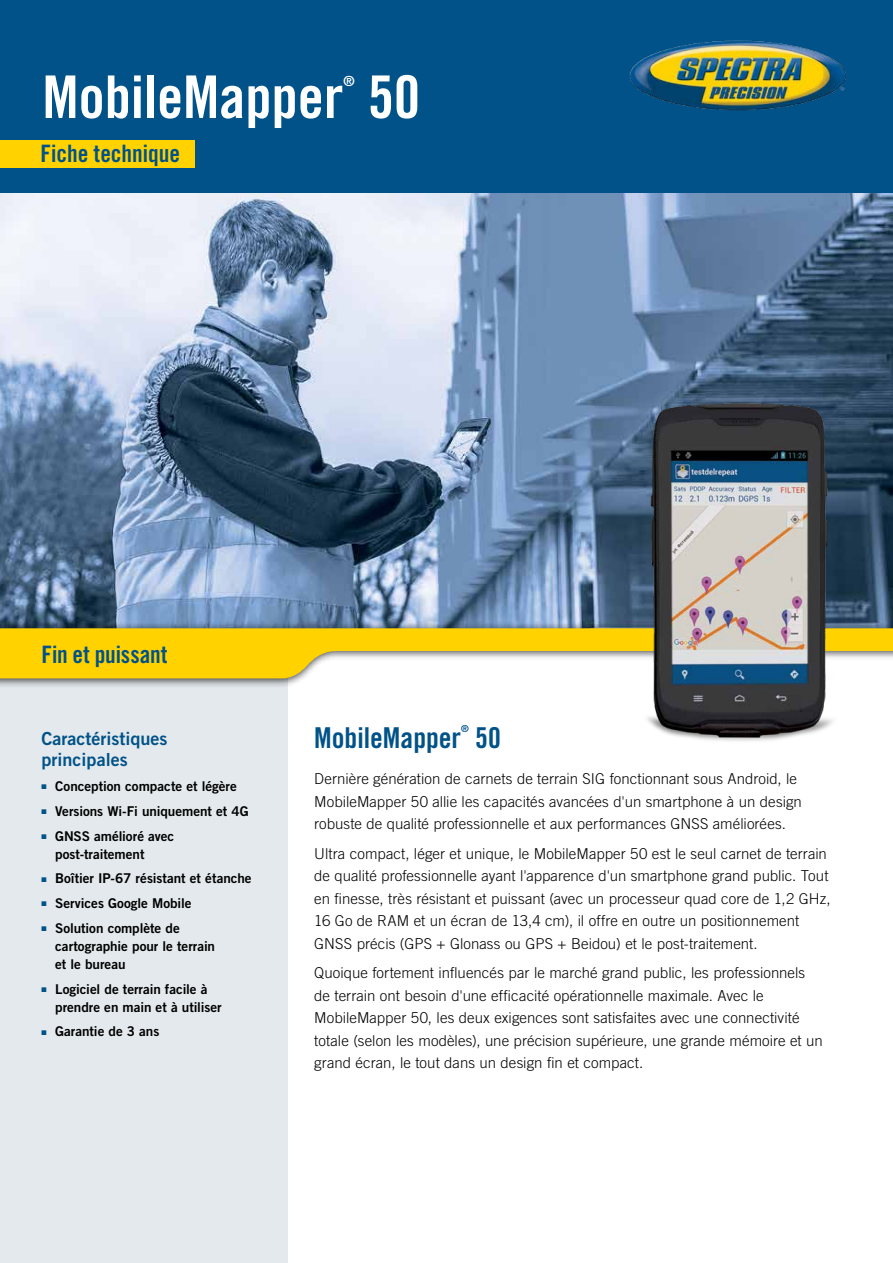
<style>
.page{position:relative;width:893px;height:1263px;background:#fff}
.page>*{position:absolute;margin:0;border:0;box-sizing:border-box;transform-origin:0 0}
.t1{font:58.95px "Trade Gothic LT Std Bd Cn 20";color:#fff}
.t2{font:28.8px "Trade Gothic LT Std Bd Cn 20";color:#005288}
.t3{font:24px "Trade Gothic LT Std Bd Cn 20";color:#005288}
.t4{font:18px/21.6px "Trade Gothic LT Std Bd 2";color:#005288}
.t5{font:300 15px/22.5px "Trade Gothic LT Std";letter-spacing:.005em;color:#000}
.t6{font:13.95px "Trade Gothic LT Std Bd Cn 20";color:#fff}
.t7{font:13.5px/18px "Trade Gothic LT Std Bd 2";color:#000}
.t8{font:9.6px "Trade Gothic LT Std Bd Cn 20";color:#005288}
.s1{color:#005288}
</style>
<div class="page">
<div style="left:0;top:0;width:893px;height:199px;background:#005288"></div>
<img style="left:0;top:194px;width:893px;height:428px">
<div style="left:0;top:642px;width:287px;height:621px;background:#e3e9ec"></div>
<div style="left:0;top:622px;width:893px;height:66px;background:#000;opacity:.75"></div>
<svg style="left:0;top:628px;width:893px;height:52px;fill:#ffd200"></svg>
<div style="left:0;top:140px;width:195px;height:27px;background:#ffd200"></div>
<img style="left:614px;top:389px;width:254px;height:352px">
<img style="left:629px;top:40px;width:217px;height:71px">
<h1 class="t1" style="left:43px;top:61px;width:379px">MobileMapper 50</h1>
<p class="t6" style="left:343px;top:73px;width:13px">®</p>
<h3 class="t3" style="left:40px;top:139px;width:141px">Fiche technique</h3>
<h3 class="t3" style="left:41px;top:639px;width:128px">Fin et puissant</h3>
<p class="t4" style="left:42px;top:727px;width:127px">Caractéristiques principales</p>
<p class="t7" style="left:42px;top:777px;width:197px"><span class="s1">■</span> Conception compacte et légère</p>
<p class="t7" style="left:42px;top:802px;width:209px"><span class="s1">■</span> Versions Wi-Fi uniquement et 4G</p>
<p class="t7" style="left:55px;top:827px;width:121px;text-indent:-13px"><span class="s1">■</span> GNSS amélioré avec post-traitement</p>
<p class="t7" style="left:42px;top:869px;width:211px"><span class="s1">■</span> Boîtier IP-67 résistant et étanche</p>
<p class="t7" style="left:42px;top:894px;width:151px"><span class="s1">■</span> Services Google Mobile</p>
<p class="t7" style="left:55px;top:919px;width:161px;text-indent:-13px"><span class="s1">■</span> Solution complète de cartographie pour le terrain et le bureau</p>
<p class="t7" style="left:55px;top:980px;width:168px;text-indent:-13px"><span class="s1">■</span> Logiciel de terrain facile à prendre en main et à utiliser</p>
<p class="t7" style="left:42px;top:1022px;width:119px"><span class="s1">■</span> Garantie de 3 ans</p>
<h2 class="t2" style="left:314px;top:721px;width:148px">MobileMapper</h2>
<p class="t8" style="left:461px;top:723px;width:9px">®</p>
<h2 class="t2" style="left:475px;top:721px;width:27px">50</h2>
<p class="t5" style="left:314px;top:768px;width:489px">Dernière génération de carnets de terrain SIG fonctionnant sous Android, le<br>MobileMapper 50 allie les capacités avancées d'un smartphone à un design robuste de qualité professionnelle et aux performances GNSS améliorées.</p>
<p class="t5" style="left:314px;top:842px;width:518px">Ultra compact, léger et unique, le MobileMapper 50 est le seul carnet de terrain de qualité professionnelle ayant l'apparence d'un smartphone grand public. Tout en finesse, très résistant et puissant (avec un processeur quad core de 1,2 GHz, 16 Go de RAM et un écran de 13,4 cm), il offre en outre un positionnement GNSS précis (GPS + Glonass ou GPS + Beidou) et le post-traitement.</p>
<p class="t5" style="left:314px;top:961px;width:510px">Quoique fortement influencés par le marché grand public, les professionnels de terrain ont besoin d'une efficacité opérationnelle maximale. Avec le MobileMapper 50, les deux exigences sont satisfaites avec une connectivité totale (selon les modèles), une précision supérieure, une grande mémoire et un grand écran, le tout dans un design fin et compact.</p>
</div>
